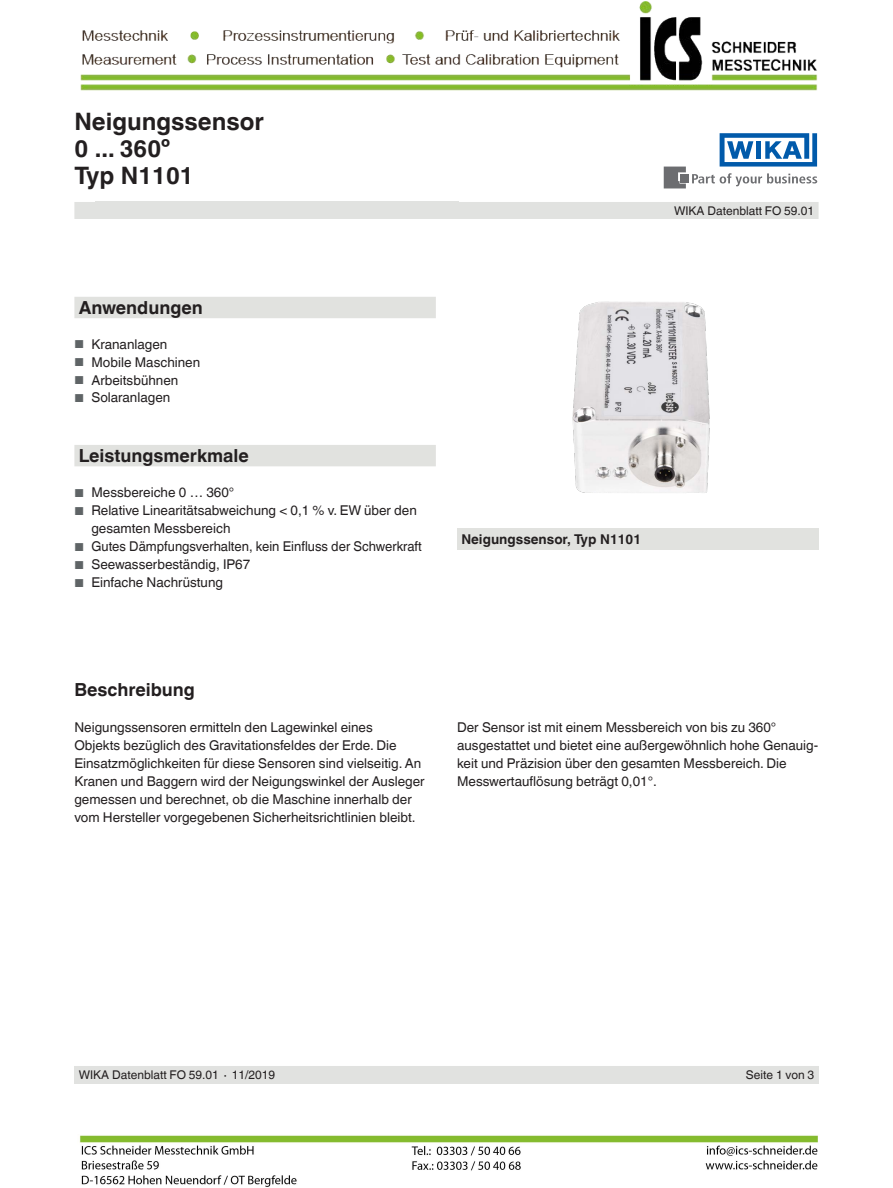
<style>
.page{position:relative;width:893px;height:1188px;background:#fff}
.page>*{position:absolute;margin:0;border:0;box-sizing:border-box;transform-origin:0 0}
.t1{font:700 24px/27px "Helvetica World";color:#231f20}
.t2{font:700 18px "Helvetica World";color:#231f20}
.t3{font:13.5px/18px "Helvetica World";color:#231f20}
.t4{font:700 13.5px "Helvetica World";color:#231f20}
.t5{font:12px "Helvetica World";color:#231f20}
.s1{font-size:11.55px;color:#5f6466}
</style>
<div class="page">
<svg style="left:692px;top:173px;width:125px;height:13px"></svg>
<div style="left:680px;top:174px;width:9px;height:9px;background:#6c6d70"></div>
<svg style="left:664px;top:167px;width:22px;height:21px"></svg>
<svg style="left:720px;top:133px;width:97px;height:34px"></svg>
<div style="left:74px;top:202px;width:745px;height:17px;background:#e1e2e0"></div>
<div style="left:96px;top:202px;width:363px;height:17px;background:#e1e2e0"></div>
<div style="left:74px;top:1066px;width:745px;height:18px;background:#e1e2e0"></div>
<img style="left:572px;top:301px;width:138px;height:192px">
<svg style="left:74px;top:297px;width:362px;height:169px"></svg>
<div style="left:457px;top:529px;width:362px;height:21px;background:#e1e2df"></div>
<img style="left:80px;top:1px;width:738px;height:90px">
<img style="left:79px;top:1135px;width:739px;height:52px">
<h1 class="t1" style="left:74px;top:108px;width:191px">Neigungssensor<br>0 ... 360º<br>Typ N1101</h1>
<h2 class="t2" style="left:79px;top:297px;width:126px">Anwendungen</h2>
<p class="t3" style="left:74px;top:336px;width:94px"><span class="s1">■</span> Krananlagen</p>
<p class="t3" style="left:74px;top:354px;width:127px"><span class="s1">■</span> Mobile Maschinen</p>
<p class="t3" style="left:74px;top:371px;width:105px"><span class="s1">■</span> Arbeitsbühnen</p>
<p class="t3" style="left:74px;top:389px;width:97px"><span class="s1">■</span> Solaranlagen</p>
<h2 class="t2" style="left:79px;top:445px;width:172px">Leistungsmerkmale</h2>
<p class="t3" style="left:74px;top:484px;width:161px"><span class="s1">■</span> Messbereiche 0 … 360°</p>
<p class="t3" style="left:91px;top:502px;width:327px;text-indent:-17px"><span class="s1">■</span> Relative Linearitätsabweichung &lt; 0,1 % v. EW über den gesamten Messbereich</p>
<p class="t3" style="left:74px;top:538px;width:349px"><span class="s1">■</span> Gutes Dämpfungsverhalten, kein Einfluss der Schwerkraft</p>
<p class="t3" style="left:74px;top:556px;width:177px"><span class="s1">■</span> Seewasserbeständig, IP67</p>
<p class="t3" style="left:74px;top:574px;width:150px"><span class="s1">■</span> Einfache Nachrüstung</p>
<p class="t5" style="left:674px;top:204px;width:142px">WIKA Datenblatt FO 59.01</p>
<p class="t4" style="left:461px;top:532px;width:181px">Neigungssensor, Typ N1101</p>
<h2 class="t2" style="left:74px;top:679px;width:122px">Beschreibung</h2>
<p class="t3" style="left:74px;top:719px;width:352px">Neigungssensoren ermitteln den Lagewinkel eines<br>Objekts bezüglich des Gravitationsfeldes der Erde. Die Einsatzmöglichkeiten für diese Sensoren sind vielseitig. An Kranen und Baggern wird der Neigungswinkel der Ausleger gemessen und berechnet, ob die Maschine innerhalb der vom Hersteller vorgegebenen Sicherheitsrichtlinien bleibt.</p>
<p class="t3" style="left:457px;top:719px;width:363px">Der Sensor ist mit einem Messbereich von bis zu 360° ausgestattet und bietet eine außergewöhnlich hohe Genauig&shy;keit und Präzision über den gesamten Messbereich. Die Messwertauflösung beträgt 0,01°.</p>
<p class="t5" style="left:79px;top:1068px;width:198px">WIKA Datenblatt FO 59.01 ∙ 11/2019</p>
<p class="t5" style="left:746px;top:1068px;width:70px">Seite 1 von 3</p>
</div>
